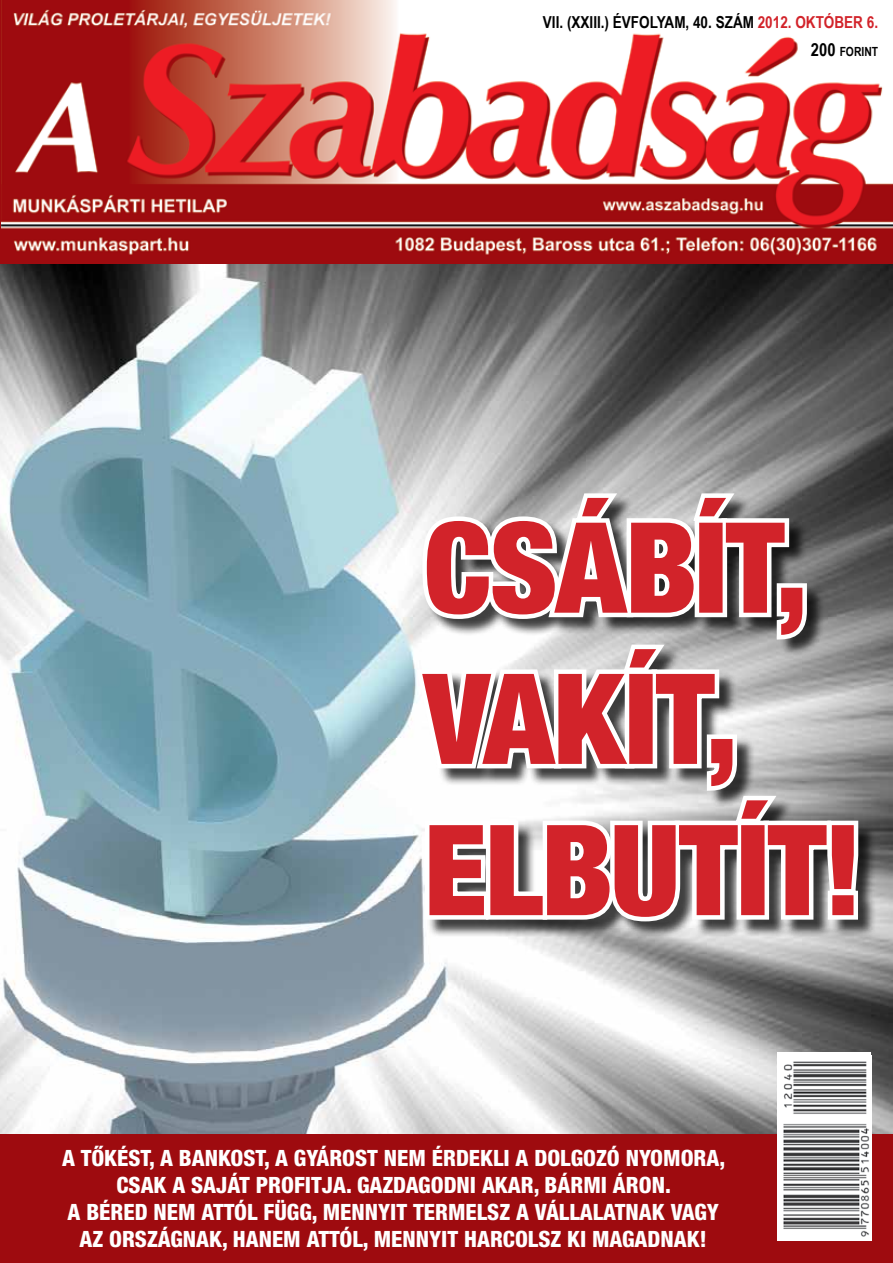
<style>
.page{position:relative;width:893px;height:1263px;background:#fff}
.page>*{position:absolute;margin:0;border:0;box-sizing:border-box;transform-origin:0 0}
.t1{font:900 condensed 126px/151.2px "Helvetica Neue LT Pro";letter-spacing:-.01em;color:#d2232a}
.t2{font:800 condensed 22.5px/27px "Helvetica Neue LT Pro";color:#fff;text-align:center}
.t3{font:700 16.5px "Arial Narrow";color:#000}
.t4{font:700 12.6px "Arial Narrow";color:#000}
.s1{color:#d2232a}
.s2{font-size:18px}
</style>
<div class="page">
<img style="left:0;top:264px;width:893px;height:870px">
<img style="left:1px;top:0;width:892px;height:262px">
<div style="left:0;top:1134px;width:893px;height:129px;background:#9e0b0f"></div>
<div style="left:777px;top:1053px;width:93px;height:188px;background:#fff"></div>
<img style="left:783px;top:1055px;width:88px;height:185px">
<div style="left:419px;top:495px;width:457px;height:444px;background:#000;opacity:.75"></div>
<svg style="left:411px;top:489px;width:452px;height:437px"></svg>
<p class="t3" style="left:543px;top:10px;width:337px">VII. (XXIII.) ÉVFOLYAM, 40. SZÁM <span class="s1">2012. OKTÓBER 6.</span></p>
<p class="t4" style="left:811px;top:42px;width:69px"><span class="s2">200</span> FORINT</p>
<h1 class="t1" style="left:424px;top:490px;width:440px">CSÁBÍT,<br>VAKÍT,<br>ELBUTÍT!</h1>
<p class="t2" style="left:62px;top:1144px;width:665px">A TŐKÉST, A BANKOST, A GYÁROST NEM ÉRDEKLI A DOLGOZÓ NYOMORA, CSAK A SAJÁT PROFITJA. GAZDAGODNI AKAR, BÁRMI ÁRON.<br>A BÉRED NEM ATTÓL FÜGG, MENNYIT TERMELSZ A VÁLLALATNAK VAGY AZ ORSZÁGNAK, HANEM ATTÓL, MENNYIT HARCOLSZ KI MAGADNAK!</p>
</div>
